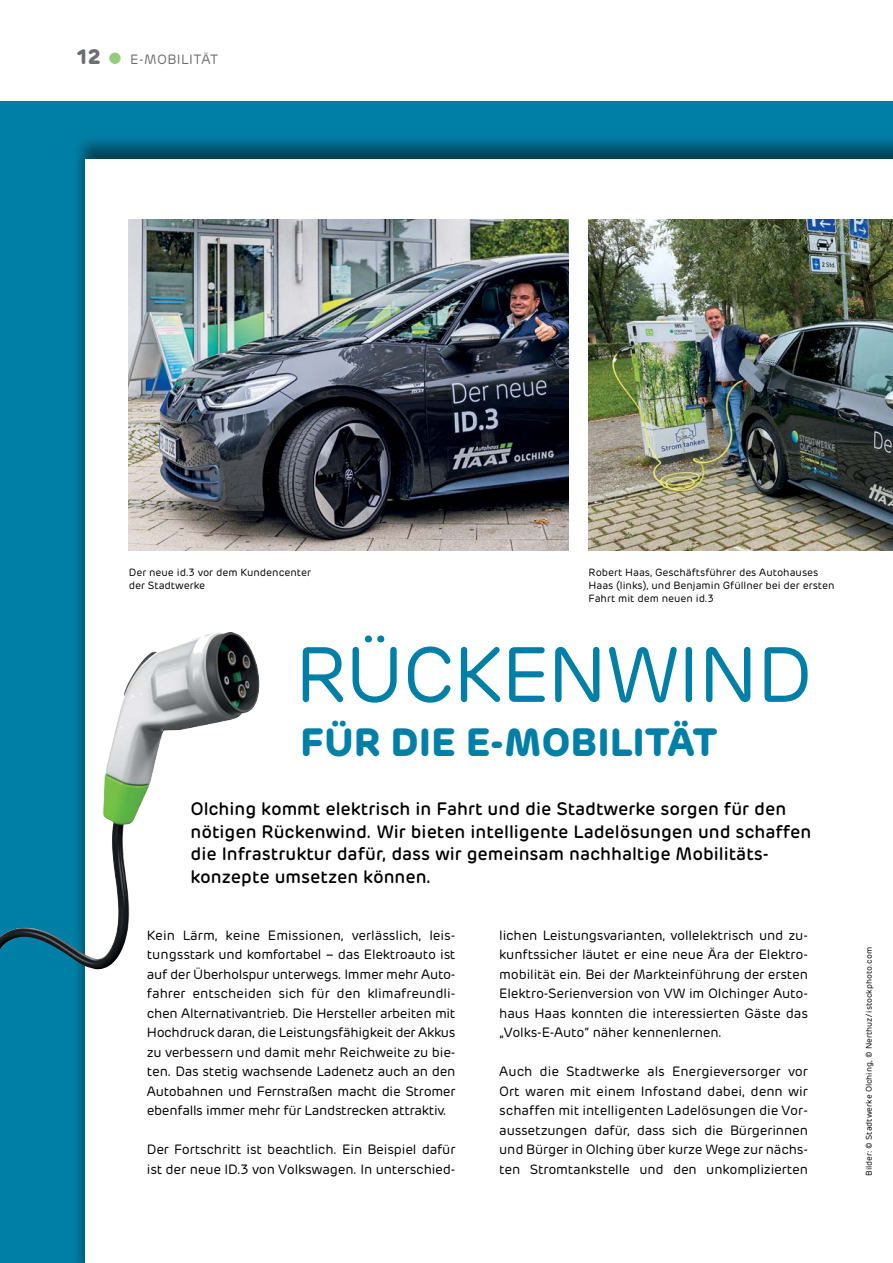
<style>
.page{position:relative;width:893px;height:1263px;background:#fff}
.page>*{position:absolute;margin:0;border:0;box-sizing:border-box;transform-origin:0 0}
.t1{font:78px "Rubrik";color:#007fa6}
.t2{font:700 39px "Rubrik";letter-spacing:-.005em;color:#007fa6}
.t3{font:700 21px "Rubrik";color:#6d6e71}
.t4{font:500 18px/22.5px "Rubrik";color:#000}
.t5{font:13.5px/19.5px "Rubrik";letter-spacing:-.01em;color:#000;text-align:justify}
.t6{font:13.5px "Rubrik";color:#6d6e71}
.t7{font:10.5px/12.6px "Rubrik";color:#000}
.t8{font:8.25px "Rubrik";color:#000}
.s1{font-weight:400;font-size:45px;color:#94cc79}
</style>
<div class="page">
<div style="left:0;top:101px;width:893px;height:1162px;background:#007fa6"></div>
<div style="left:71px;top:132px;width:822px;height:1131px;background:#000;opacity:.5"></div>
<div style="left:85px;top:160px;width:808px;height:1103px;background:#fff"></div>
<img style="left:129px;top:219px;width:440px;height:332px">
<img style="left:589px;top:219px;width:304px;height:332px">
<img style="left:0;top:632px;width:260px;height:337px">
<h3 class="t3" style="left:77px;top:43px;width:51px">12<span class="s1">•</span></h3>
<p class="t6" style="left:130px;top:51px;width:23px">e-mobilit</p>
<p class="t6" style="left:201px;top:51px;width:16px">ät</p>
<p class="t7" style="left:129px;top:567px;width:184px">Der neue id.3 vor dem Kundencenter der Stadtwerke</p>
<p class="t7" style="left:589px;top:567px;width:247px">Robert Haas, Geschäftsführer des Autohauses<br>Haas (links), und Benjamin Gfüllner bei der ersten<br>Fahrt mit dem neuen id.3</p>
<h1 class="t1" style="left:295px;top:628px;width:159px">Rückenwind</h1>
<h2 class="t2" style="left:301px;top:717px;width:418px">FÜ R DI E E-MOBI LITÄT</h2>
<p class="t4" style="left:191px;top:798px;width:622px">Olching kommt elektrisch in Fahrt und die Stadtwerke sorgen für den nötigen Rückenwind. Wir bieten intelligente Ladelösungen und schaffen die I nfrastruktur dafür, dass wir gemeinsam nachhaltige Mobilitäts&shy;konzepte umsetzen können.</p>
<p class="t5" style="left:147px;top:925px;width:310px">Kein Lärm, keine Emissionen, verlässlich, leis&shy;tungsstark und komfortabel – das Elektroauto ist auf der Überholspur unterwegs. Immer mehr Auto&shy;fahrer entscheiden sich für den klimafreundli&shy;chen Alternativantrieb. Die Hersteller arbeiten mit Hochdruck daran, die Leistungsfähigkeit der Akkus zu verbessern und damit mehr Reichweite zu bie&shy;ten. Das stetig wachsende Ladenetz auch an den Autobahnen und Fernstraßen macht die Stromer ebenfalls immer mehr für Landstrecken attraktiv.</p>
<p class="t5" style="left:147px;top:1140px;width:310px">Der Fortschritt ist beachtlich. Ein Beispiel dafür ist der neue ID.3 von Volkswagen. In unterschied-</p>
<p class="t5" style="left:499px;top:925px;width:310px">lichen Leistungsvarianten, vollelektrisch und zu&shy;kunftssicher läutet er eine neue Ära der Elektro&shy;mobilität ein. Bei der Markteinführung der ersten Elektro-Serienversion von VW im Olchinger Auto&shy;haus Haas konnten die interessierten Gäste das „Volks-E-Auto“ näher kennenlernen.</p>
<p class="t5" style="left:499px;top:1062px;width:310px">Auch die Stadtwerke als Energieversorger vor Ort waren mit einem Infostand dabei, denn wir schaffen mit intelligenten Ladelösungen die Vor&shy;aussetzungen dafür, dass sich die Bürgerinnen und Bürger in Olching über kurze Wege zur nächs&shy;ten Stromtankstelle und den unkomplizierten</p>
<p class="t8" style="left:864px;top:1176px;width:230px;rotate:-90deg">Bilder: © Stadtwerke Olching, © Nerthuz/istockphoto.com</p>
</div>
